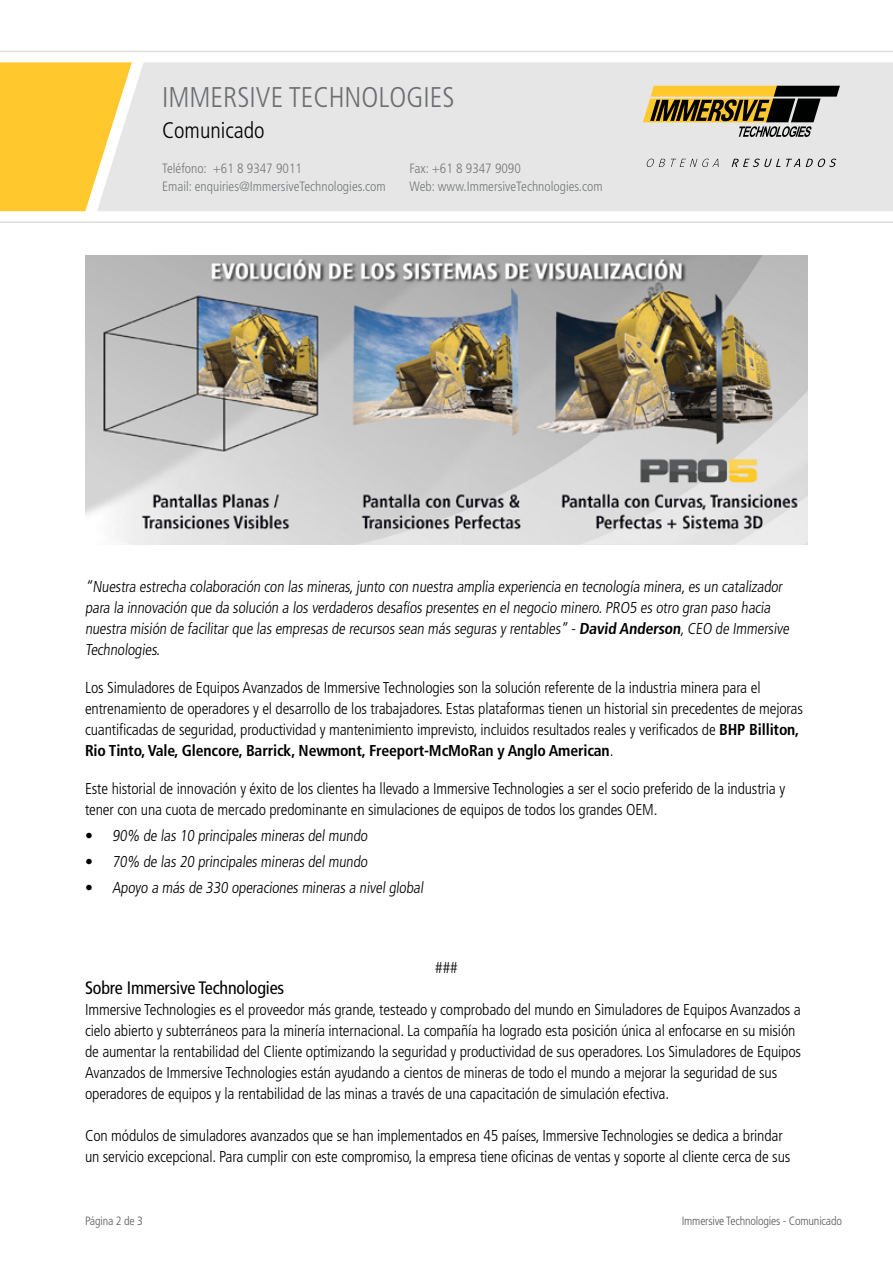
<style>
.page{position:relative;width:893px;height:1263px;background:#fff}
.page>*{position:absolute;margin:0;border:0;box-sizing:border-box;transform-origin:0 0}
.t1{font:300 condensed 28.5px "Frutiger LT Std";color:#6d6e71}
.t2{font:300 condensed 22.5px "Frutiger LT Std";color:#000}
.t3{font:condensed 18px "Frutiger LT Std";letter-spacing:-.01em;color:#000}
.t4{font:300 condensed 15.75px/21px "Frutiger LT Std";letter-spacing:-.01em;color:#000}
.t5{font:300 condensed 13.5px "Frutiger LT Std";color:#77787b}
.t6{font:300 condensed 12px "Frutiger LT Std";letter-spacing:-.015em;color:#58595b}
.s1{font-weight:700}
</style>
<div class="page">
<div style="left:0;top:62px;width:97px;height:149px;background:#ffc82c"></div>
<div style="left:97px;top:62px;width:796px;height:149px;background:#e5e6e5"></div>
<hr style="left:0;top:51px;width:893px;height:1px;background:#dcddde">
<hr style="left:0;top:221px;width:893px;height:2px;background:#dcddde">
<svg style="left:643px;top:86px;width:197px;height:51px;background:#998b60"></svg>
<svg style="left:646px;top:159px;width:19px;height:8px"></svg>
<svg style="left:671px;top:159px;width:47px;height:8px"></svg>
<svg style="left:732px;top:159px;width:68px;height:8px"></svg>
<svg style="left:806px;top:159px;width:30px;height:8px"></svg>
<img style="left:85px;top:255px;width:723px;height:289px">
<h1 class="t1" style="left:162px;top:81px;width:294px">IMMERSIVE TECHNOLOGIES</h1>
<h2 class="t2" style="left:162px;top:118px;width:104px">Comunicado</h2>
<p class="t5" style="left:162px;top:161px;width:141px">Teléfono: +61 8 9347 9011</p>
<p class="t5" style="left:410px;top:161px;width:113px">Fax: +61 8 9347 9090</p>
<p class="t5" style="left:162px;top:179px;width:225px">Email: enquiries@ImmersiveTechnologies.com</p>
<p class="t5" style="left:410px;top:179px;width:194px">Web: www.ImmersiveTechnologies.com</p>
<h2 class="t2" style="left:162px;top:118px;width:121px">Media Release</h2>
<p class="t5" style="left:162px;top:161px;width:131px">Phone: +61 8 9347 9016</p>
<p class="t4" style="left:85px;top:576px;width:708px">“Nuestra estrecha colaboración con las mineras,junto con nuestra amplia experiencia en tecnología minera,es un catalizador para la innovación que da solución a los verdaderos desafíos presentes en el negocio minero.PRO5 es otro gran paso hacia nuestra misión de facilitar que las empresas de recursos sean más seguras y rentables” - <span class="s1">David Anderson</span>,CEO de Immersive Technologies.</p>
<p class="t4" style="left:85px;top:677px;width:719px">Los Simuladores de Equipos Avanzados de Immersive Technologies son la solución referente de la industria minera para el entrenamiento de operadores y el desarrollo de los trabajadores. Estas plataformas tienen un historial sin precedentes de mejoras cuantificadas de seguridad, productividad y mantenimiento imprevisto, incluidos resultados reales y verificados de <span class="s1">BHP Billiton, Rio Tinto, Vale, Glencore, Barrick, Newmont, Freeport-McMoRan y Anglo American</span>.</p>
<p class="t4" style="left:85px;top:778px;width:702px">Este historial de innovación y éxito de los clientes ha llevado a Immersive Technologies a ser el socio preferido de la industria y tener con una cuota de mercado predominante en simulaciones de equipos de todos los grandes OEM.</p>
<p class="t4" style="left:85px;top:825px;width:286px">• 90% de las 10 principales mineras del mundo</p>
<p class="t4" style="left:85px;top:851px;width:286px">• 70% de las 20 principales mineras del mundo</p>
<p class="t4" style="left:85px;top:877px;width:342px">• Apoyo a más de 330 operaciones mineras a nivel global</p>
<p class="t4" style="left:435px;top:957px;width:24px">###</p>
<p class="t3" style="left:85px;top:977px;width:201px">Sobre Immersive Technologies</p>
<p class="t4" style="left:85px;top:999px;width:717px">Immersive Technologies es el proveedor más grande, testeado y comprobado del mundo en Simuladores de Equipos Avanzados a cielo abierto y subterráneos para la minería internacional. La compañía ha logrado esta posición única al enfocarse en su misión de aumentar la rentabilidad del Cliente optimizando la seguridad y productividad de sus operadores. Los Simuladores de Equipos Avanzados de Immersive Technologies están ayudando a cientos de mineras de todo el mundo a mejorar la seguridad de sus operadores de equipos y la rentabilidad de las minas a través de una capacitación de simulación efectiva.</p>
<p class="t4" style="left:85px;top:1125px;width:707px">Con módulos de simuladores avanzados que se han implementados en 45 países, Immersive Technologies se dedica a brindar un servicio excepcional. Para cumplir con este compromiso, la empresa tiene oficinas de ventas y soporte al cliente cerca de sus</p>
<p class="t6" style="left:85px;top:1214px;width:59px">Página 2 de 3</p>
<p class="t6" style="left:682px;top:1214px;width:162px">Immersive Technologies - Comunicado</p>
</div>
